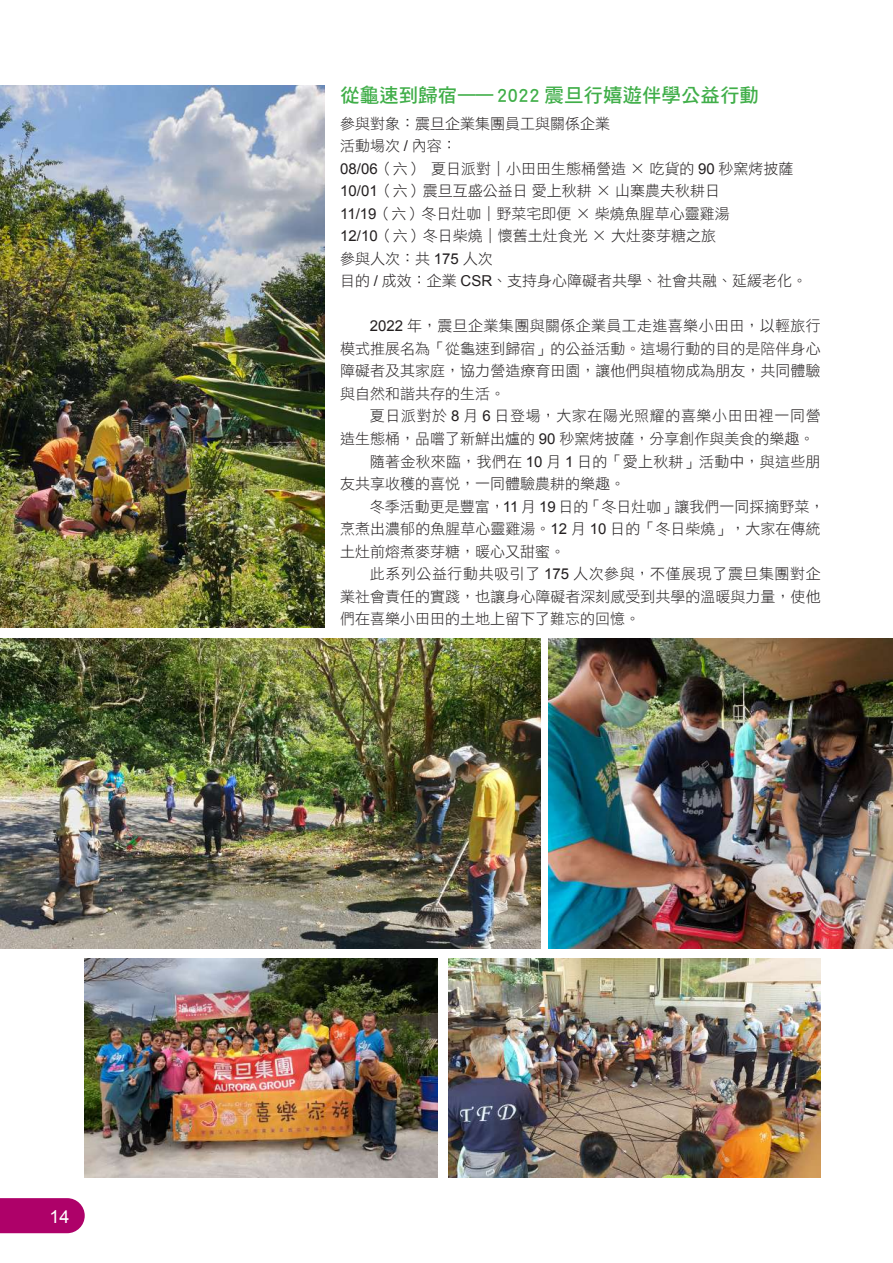
<style>
.page{position:relative;width:893px;height:1263px;background:#fff}
.page>*{position:absolute;margin:0;border:0;box-sizing:border-box;transform-origin:0 0}
.t1{font:19.5px "DF Hei Std W7";color:#40ae49}
.t2{font:18px "Arial";color:#fff}
.t3{font:15px/22.5px "DF Hei Std W3";color:#231f20}
.t4{font:15px "DF Hei Std W3";letter-spacing:.035em;color:#231f20}
.t5{font:15px "DF Hei Std W3";letter-spacing:.04em;color:#231f20}
.s1{font-family:"Arial"}
</style>
<div class="page">
<img style="left:0;top:639px;width:540px;height:310px">
<img style="left:0;top:85px;width:325px;height:542px">
<img style="left:85px;top:958px;width:353px;height:220px">
<img style="left:549px;top:639px;width:344px;height:310px">
<img style="left:448px;top:958px;width:373px;height:220px">
<svg style="left:0;top:1198px;width:85px;height:35px"></svg>
<p class="t2" style="left:50px;top:1205px;width:22px">14</p>
<h1 class="t1" style="left:340px;top:84px;width:420px">從龜速到歸宿—— 2022 震旦行嬉遊伴學公益行動</h1>
<p class="t3" style="left:340px;top:112px;width:469px">參與對象：震旦企業集團員工與關係企業<br>活動場次 <span class="s1">/</span> 內容：<br><span class="s1">08/06</span>（六） 夏日派對｜小田田生態桶營造 × 吃貨的 <span class="s1">90</span> 秒窯烤披薩<br><span class="s1">10/01</span>（六）震旦互盛公益日愛上秋耕 × 山寨農夫秋耕日<br><span class="s1">11/19</span>（六）冬日灶咖｜野菜宅即便 × 柴燒魚腥草心靈雞湯<br><span class="s1">12/10</span>（六）冬日柴燒｜懷舊土灶食光 × 大灶麥芽糖之旅<br>參與人次：共 <span class="s1">175</span> 人次<br>目的 <span class="s1">/</span> 成效：企業 <span class="s1">CSR</span>、支持身心障礙者共學、社會共融、延緩老化。</p>
<p class="t3" style="left:340px;top:315px;width:482px;text-align:justify;text-indent:30px"><span class="s1">2022</span> 年，震旦企業集團與關係企業員工走進喜樂小田田，以輕旅行模式推展名為「從龜速到歸宿」的公益活動。這場行動的目的是陪伴身心障礙者及其家庭，協力營造療育田園，讓他們與植物成為朋友，共同體驗與自然和諧共存的生活。</p>
<p class="t5" style="left:370px;top:408px;width:452px">夏日派對於 <span class="s1">8</span> 月 <span class="s1">6</span> 日登場，大家在陽光照耀的喜樂小田田裡一同營</p>
<p class="t3" style="left:340px;top:427px;width:476px">造生態桶，品嚐了新鮮出爐的 <span class="s1">90</span> 秒窯烤披薩，分享創作與美食的樂趣。</p>
<p class="t3" style="left:370px;top:450px;width:452px">隨著金秋來臨，我們在 <span class="s1">10</span> 月 <span class="s1">1</span> 日的「愛上秋耕」活動中，與這些朋</p>
<p class="t3" style="left:340px;top:472px;width:286px">友共享收穫的喜悅，一同體驗農耕的樂趣。</p>
<p class="t3" style="left:370px;top:495px;width:456px">冬季活動更是豐富，<span class="s1">11</span> 月 <span class="s1">19</span> 日的「冬日灶咖」讓我們一同採摘野菜，</p>
<p class="t3" style="left:340px;top:517px;width:482px">烹煮出濃郁的魚腥草心靈雞湯。<span class="s1">12</span> 月 <span class="s1">10</span> 日的「冬日柴燒」，大家在傳統</p>
<p class="t3" style="left:340px;top:540px;width:226px">土灶前熔煮麥芽糖，暖心又甜蜜。</p>
<p class="t4" style="left:370px;top:565px;width:452px">此系列公益行動共吸引了 <span class="s1">175</span> 人次參與，不僅展現了震旦集團對企</p>
<p class="t3" style="left:340px;top:585px;width:482px">業社會責任的實踐，也讓身心障礙者深刻感受到共學的溫暖與力量，使他</p>
<p class="t3" style="left:340px;top:607px;width:301px">們在喜樂小田田的土地上留下了難忘的回憶。</p>
</div>
